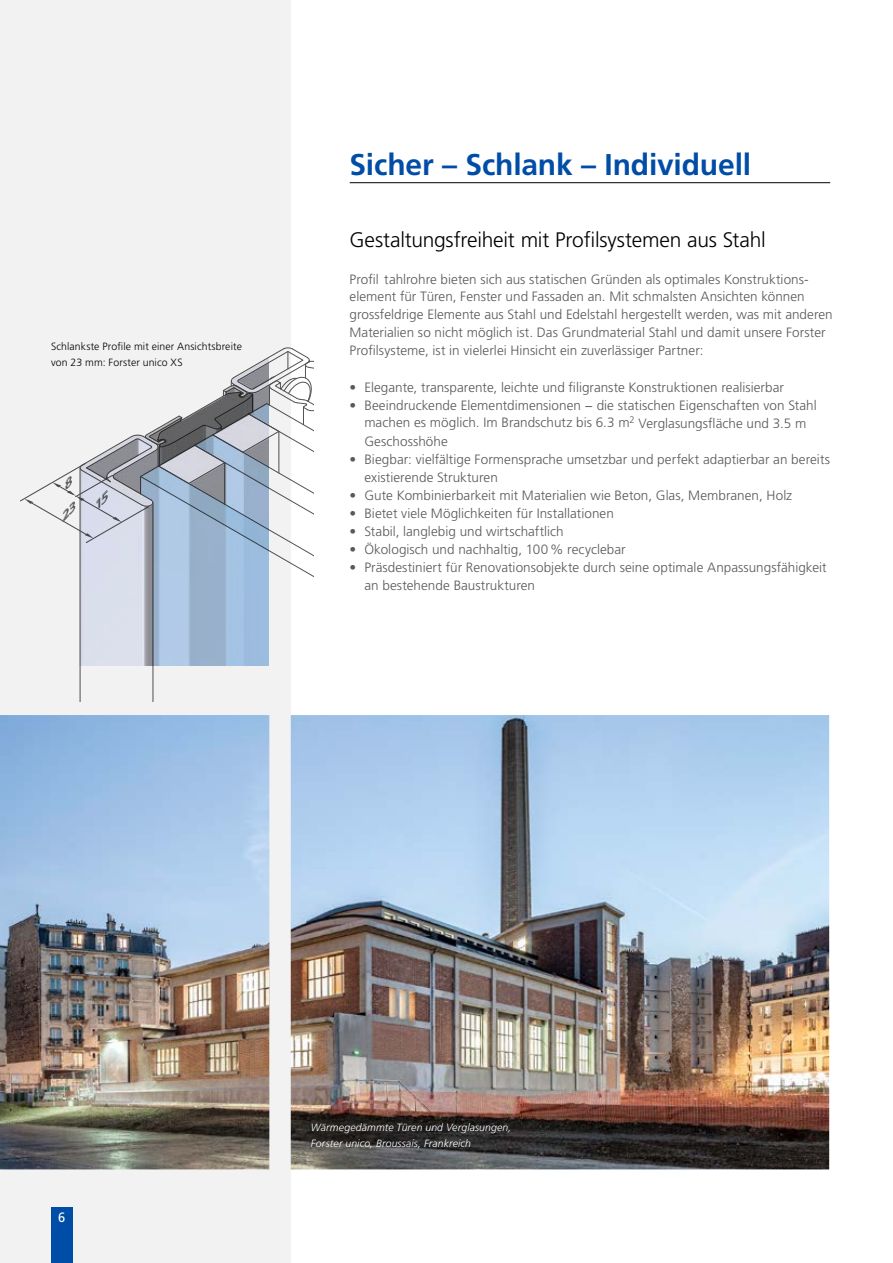
<style>
.page{position:relative;width:893px;height:1263px;background:#fff}
.page>*{position:absolute;margin:0;border:0;box-sizing:border-box;transform-origin:0 0}
.t1{font:700 30px "Frutiger";letter-spacing:-.005em;color:#004da7}
.t2{font:300 21px "Frutiger";letter-spacing:-.01em;color:#000}
.t3{font:300 13.5px/18px "Frutiger LT Std";letter-spacing:.005em;color:#595959}
.t4{font:13.5px "Frutiger";color:#fff;scale:.95 1}
.t5{font:italic 300 10.5px/16.5px "Frutiger";letter-spacing:.01em;color:#fff}
.t6{font:300 10.5px/16.5px "Frutiger LT Std";letter-spacing:.01em;color:#000}
</style>
<div class="page">
<div style="left:0;top:0;width:291px;height:1263px;background:#f2f2f2"></div>
<div style="left:51px;top:1208px;width:21px;height:55px;background:#004da7"></div>
<hr style="left:350px;top:182px;width:480px;height:1px;background:#000">
<svg style="left:20px;top:347px;width:293px;height:355px"></svg>
<img style="left:0;top:715px;width:829px;height:454px">
<p class="t6" style="left:51px;top:338px;width:192px">Schlankste Profile mit einer Ansichtsbreite von 23 mm: Forster unico XS</p>
<h1 class="t1" style="left:350px;top:147px;width:403px">Sicher – Schlank – Individuell</h1>
<h2 class="t2" style="left:350px;top:228px;width:418px">Gestaltungsfreiheit mit Profilsystemen aus Stahl</h2>
<p class="t3" style="left:350px;top:270px;width:485px">Profil tahlrohre bieten sich aus statischen Gründen als optimales Konstruktions&shy;element für Türen, Fenster und Fassaden an. Mit schmalsten Ansichten können grossfeldrige Elemente aus Stahl und Edelstahl hergestellt werden, was mit anderen Materialien so nicht möglich ist. Das Grundmaterial Stahl und damit unsere Forster Profilsysteme, ist in vielerlei Hinsicht ein zuverlässiger Partner:</p>
<p class="t3" style="left:350px;top:378px;width:436px">• Elegante, transparente, leichte und filigranste Konstruktionen realisierbar</p>
<p class="t3" style="left:364px;top:396px;width:454px;text-indent:-15px">• Beeindruckende Elementdimensionen − die statischen Eigenschaften von Stahl machen es möglich. Im Brandschutz bis 6.3 m<sup>2</sup> Verglasungsfläche und 3.5 m<br>Geschosshöhe</p>
<p class="t3" style="left:364px;top:450px;width:467px;text-indent:-15px">• Biegbar: vielfältige Formensprache umsetzbar und perfekt adaptierbar an bereits existierende Strukturen</p>
<p class="t3" style="left:350px;top:486px;width:444px">• Gute Kombinierbarkeit mit Materialien wie Beton, Glas, Membranen, Holz</p>
<p class="t3" style="left:350px;top:504px;width:266px">• Bietet viele Möglichkeiten für Installationen</p>
<p class="t3" style="left:350px;top:522px;width:216px">• Stabil, langlebig und wirtschaftlich</p>
<p class="t3" style="left:350px;top:540px;width:278px">• Ökologisch und nachhaltig, 100% recyclebar</p>
<p class="t3" style="left:364px;top:558px;width:464px;text-indent:-15px">• Präsdestiniert für Renovationsobjekte durch seine optimale Anpassungsfähigkeit an bestehende Baustrukturen</p>
<p class="t4" style="left:58px;top:1210px;width:9px">6</p>
<p class="t5" style="left:311px;top:1119px;width:202px">Wärmegedämmte Türen und Verglasungen,<br>Forster unico, Broussais, Frankreich</p>
</div>
